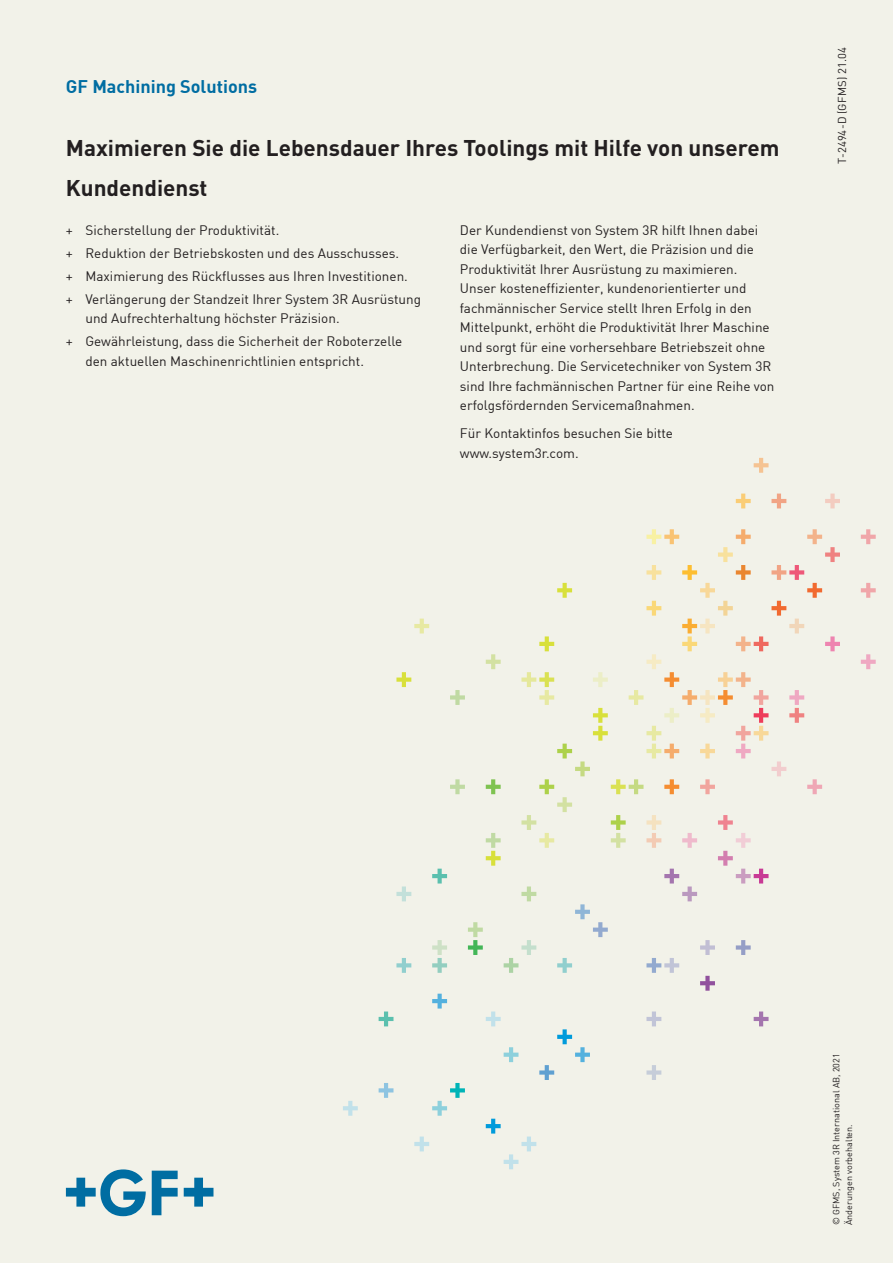
<style>
.page{position:relative;width:893px;height:1263px;background:#f2f2e9}
.page>*{position:absolute;margin:0;border:0;box-sizing:border-box;transform-origin:0 0}
.t1{font:700 22.5px/39.2px "DINOT";color:#231f20}
.t2{font:700 18px "DIN";color:#006da2}
.t3{font:13.5px/19.5px "DIN";color:#231f20}
.t4{font:11.25px "DIN";letter-spacing:.025em;color:#231f20}
.t5{font:9px/12.8px "DIN";color:#231f20}
</style>
<div class="page">
<svg style="left:66px;top:1169px;width:80px;height:47px"></svg>
<svg style="left:152px;top:1170px;width:26px;height:45px"></svg>
<svg style="left:184px;top:1178px;width:29px;height:28px"></svg>
<svg style="left:861px;top:654px;width:15px;height:15px"></svg>
<svg style="left:861px;top:583px;width:15px;height:15px"></svg>
<svg style="left:861px;top:529px;width:15px;height:15px"></svg>
<svg style="left:825px;top:494px;width:15px;height:14px"></svg>
<svg style="left:771px;top:494px;width:15px;height:14px"></svg>
<svg style="left:754px;top:458px;width:14px;height:15px"></svg>
<svg style="left:736px;top:494px;width:15px;height:14px"></svg>
<svg style="left:379px;top:529px;width:461px;height:640px"></svg>
<svg style="left:343px;top:1101px;width:15px;height:15px"></svg>
<h2 class="t2" style="left:66px;top:74px;width:193px">GF Machining Solutions</h2>
<h1 class="t1" style="left:66px;top:128px;width:715px">Maximieren Sie die Lebensdauer Ihres Toolings mit Hilfe von unserem<br>Kundendienst</h1>
<p class="t3" style="left:66px;top:218px;width:357px;line-height:23px">+ Sicherstellung der Produktivität.<br>+ Reduktion der Betriebskosten und des Ausschusses.<br>+ Maximierung des Rückflusses aus Ihren Investitionen.<br>+ Verlängerung der Standzeit Ihrer System 3R Ausrüstung</p>
<p class="t3" style="left:66px;top:307px;width:338px;line-height:23px;text-indent:19px">und Aufrechterhaltung höchster Präzision.<br>+ Gewährleistung, dass die Sicherheit der Roboterzelle</p>
<p class="t3" style="left:85px;top:351px;width:280px">den aktuellen Maschinenrichtlinien entspricht.</p>
<p class="t3" style="left:460px;top:220px;width:316px">Der Kundendienst von System 3R hilft Ihnen dabei die Verfügbarkeit, den Wert, die Präzision und die Produktivität Ihrer Ausrüstung zu maximieren.<br>Unser kosteneffizienter, kundenorientierter und fachmännischer Service stellt Ihren Erfolg in den Mittelpunkt, erhöht die Produktivität Ihrer Maschine und sorgt für eine vorhersehbare Betriebszeit ohne Unterbrechung. Die Servicetechniker von System 3R sind Ihre fachmännischen Partner für eine Reihe von erfolgsfördernden Servicemaßnahmen.</p>
<p class="t3" style="left:460px;top:424px;width:215px">Für Kontaktinfos besuchen Sie bitte www.system3r.com.</p>
<p class="t4" style="left:835px;top:164px;width:118px;rotate:-90deg">T-2494-D (GFMS) 21.04</p>
<p class="t5" style="left:829px;top:1225px;width:173px;rotate:-90deg">© GFMS, System 3R International AB, 2021<br>Änderungen vorbehalten.</p>
</div>
